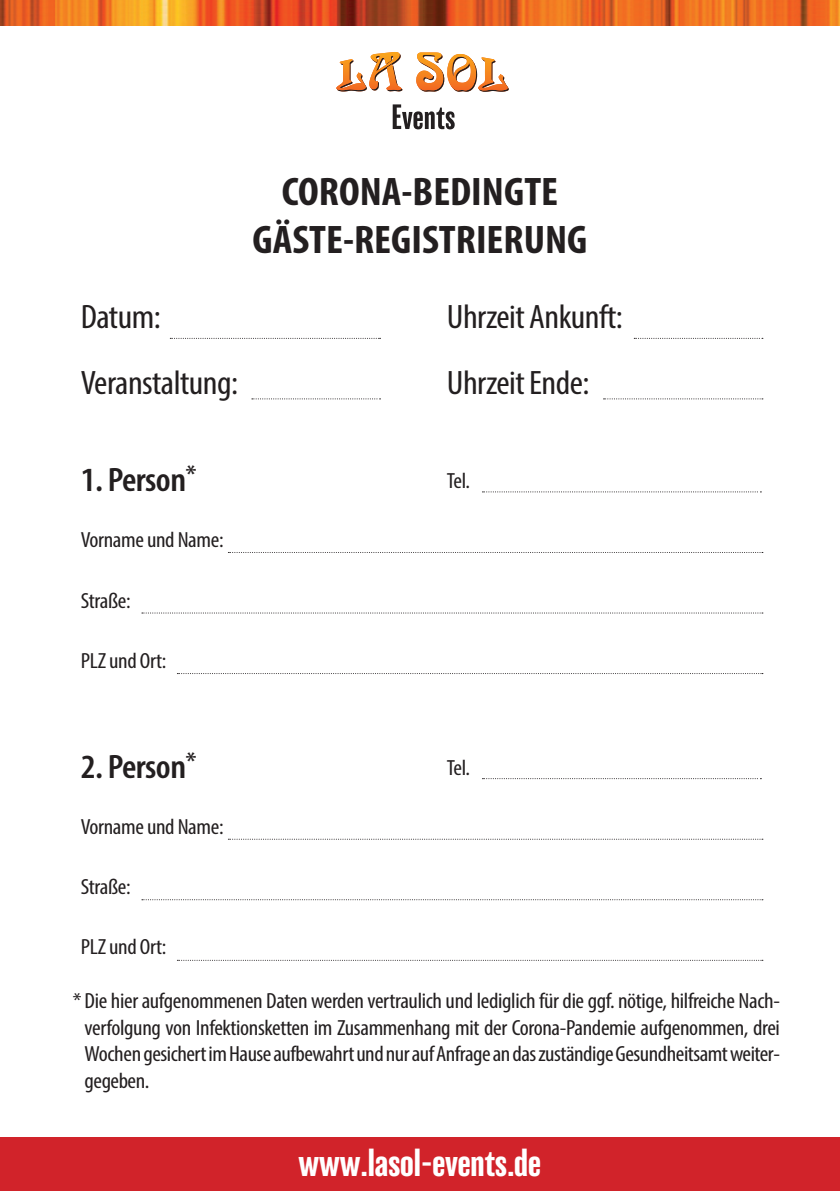
<style>
.page{position:relative;width:840px;height:1191px;background:#fff}
.page>*{position:absolute;margin:0;border:0;box-sizing:border-box;transform-origin:0 0}
.t1{font:700 condensed 40px/48px "Myriad Pro";color:#231f20;text-align:center;scale:1.07 1}
.t2{font:condensed 36px "Balboa";color:#fff;scale:1.07 1}
.t3{font:condensed 34px/66px "Myriad Pro";letter-spacing:-.015em;color:#231f20;scale:1.07 1}
.t4{font:600 condensed 34px "Myriad Pro";letter-spacing:-.015em;color:#231f20;scale:1.07 1}
.t5{font:condensed 22px/26.4px "Myriad Pro";letter-spacing:-.02em;color:#231f20;text-align:justify;scale:1.07 1}
</style>
<div class="page">
<svg style="left:336px;top:52px;width:66px;height:40px"></svg>
<svg style="left:416px;top:52px;width:92px;height:40px"></svg>
<svg style="left:392px;top:104px;width:62px;height:25px"></svg>
<svg style="left:634px;top:338px;width:128px;height:1px"></svg>
<svg style="left:170px;top:338px;width:210px;height:1px"></svg>
<svg style="left:482px;top:491px;width:279px;height:1px"></svg>
<svg style="left:482px;top:778px;width:279px;height:1px"></svg>
<svg style="left:603px;top:398px;width:159px;height:1px"></svg>
<svg style="left:252px;top:398px;width:128px;height:1px"></svg>
<svg style="left:228px;top:552px;width:534px;height:1px"></svg>
<svg style="left:228px;top:838px;width:534px;height:1px"></svg>
<svg style="left:142px;top:612px;width:620px;height:1px"></svg>
<svg style="left:142px;top:899px;width:620px;height:1px"></svg>
<svg style="left:177px;top:673px;width:585px;height:1px"></svg>
<svg style="left:177px;top:959px;width:585px;height:1px"></svg>
<img style="left:0;top:0;width:839px;height:7px">
<img style="left:0;top:7px;width:839px;height:8px">
<img style="left:0;top:15px;width:839px;height:11px">
<div style="left:0;top:1137px;width:839px;height:54px;background:#d1232a"></div>
<h1 class="t1" style="left:252px;top:167px;width:314px">CORONA-BEDINGTE<br>GÄSTE-REGISTRIERUNG</h1>
<h3 class="t3" style="left:81px;top:284px;width:148px">Datum:<br>Veranstaltung:</h3>
<h3 class="t3" style="left:446px;top:284px;width:166px">Uhrzeit Ankunft:<br>Uhrzeit Ende:</h3>
<h3 class="t4" style="left:81px;top:459px;width:109px">1. Person<sup>*</sup></h3>
<p class="t5" style="left:81px;top:527px;width:135px">Vorname und Name:</p>
<p class="t5" style="left:81px;top:587px;width:48px">Straße:</p>
<p class="t5" style="left:81px;top:647px;width:81px">PLZ und Ort:</p>
<p class="t5" style="left:446px;top:467px;width:23px">Tel.</p>
<h3 class="t4" style="left:81px;top:746px;width:109px">2. Person<sup>*</sup></h3>
<p class="t5" style="left:81px;top:813px;width:135px">Vorname und Name:</p>
<p class="t5" style="left:81px;top:873px;width:48px">Straße:</p>
<p class="t5" style="left:81px;top:933px;width:81px">PLZ und Ort:</p>
<p class="t5" style="left:446px;top:754px;width:23px">Tel.</p>
<p class="t5" style="left:85px;top:987px;width:651px;text-indent:-12px">* Die hier aufgenommenen Daten werden vertraulich und lediglich für die ggf. nötige, hilfreiche Nach&shy;verfolgung von Infektionsketten im Zusammenhang mit der Corona-Pandemie aufgenommen, drei Wochen gesichert im Hause aufbewahrt und nur auf Anfrage an das zuständige Gesundheitsamt weiter&shy;gegeben.</p>
<h2 class="t2" style="left:298px;top:1144px;width:228px">www.lasol-events.de</h2>
</div>
